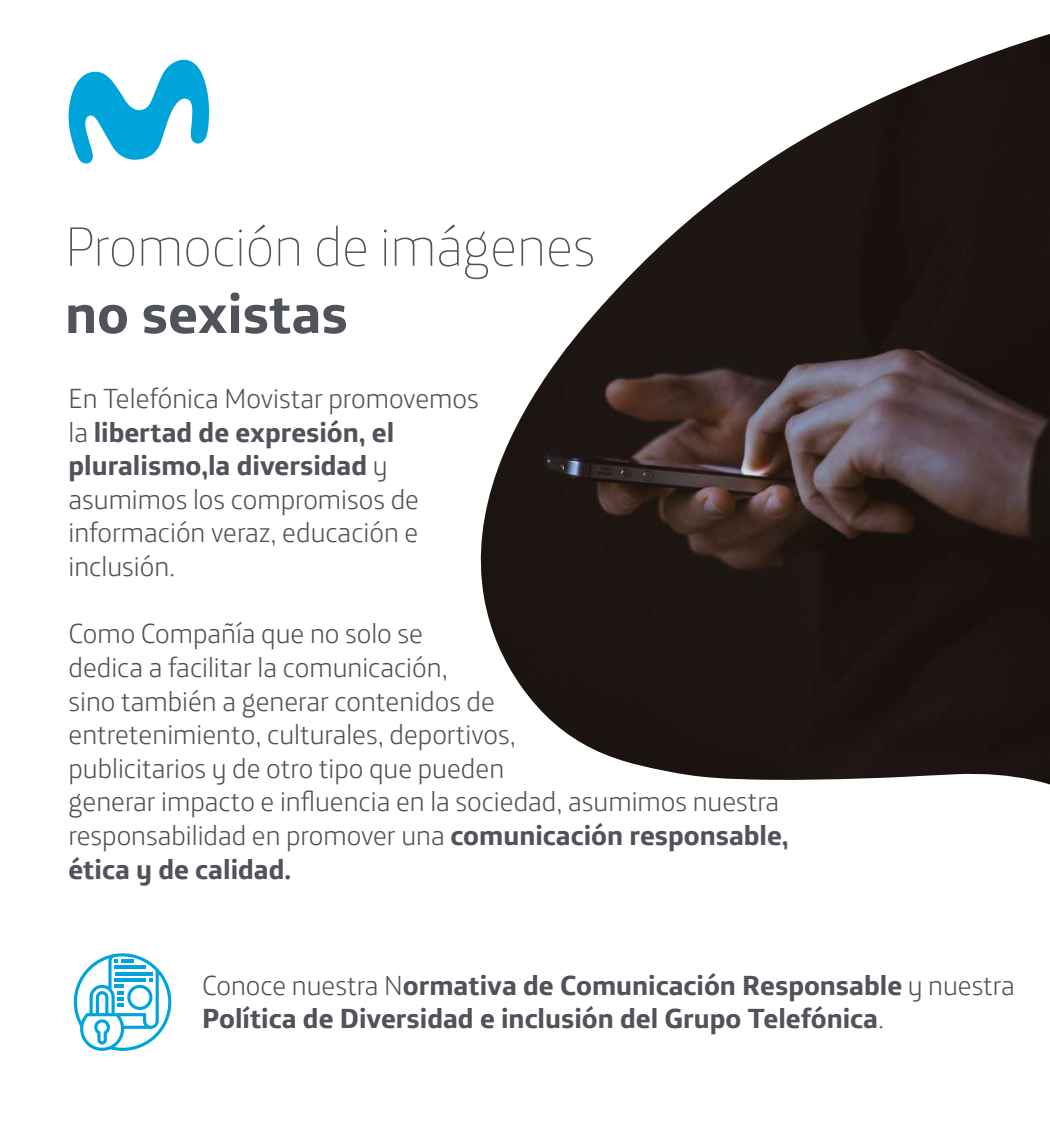
<style>
.page{position:relative;width:1050px;height:1136px;background:#fff}
.page>*{position:absolute;margin:0;border:0;box-sizing:border-box;transform-origin:0 0}
.t1{font:200 56px "Telefonica";color:#50535a}
.t2{font:700 56px "Telefonica";color:#50535a}
.t3{font:300 28px/33.6px "Telefonica";color:#50535a}
.t4{font:700 28px/33.6px "Telefonica";color:#50535a}
.s1{font-weight:700}
.s2{font-weight:300}
</style>
<div class="page">
<svg style="left:480px;top:34px;width:570px;height:751px;fill:#1e1613"></svg>
<svg style="left:68px;top:59px;width:141px;height:105px"></svg>
<svg style="left:74px;top:953px;width:97px;height:98px"></svg>
<h1 class="t1" style="left:65px;top:200px;width:531px">Promoción de imágenes</h1>
<h1 class="t2" style="left:65px;top:263px;width:284px">no sexistas</h1>
<p class="t3" style="left:69px;top:378px;width:412px">En Telefónica Movistar promovemos la <span class="s1">libertad de expresión, el pluralismo,la diversidad</span> y asumimos los compromisos de información veraz, educación e inclusión.</p>
<p class="t3" style="left:69px;top:613px;width:722px">Como Compañía que no solo se<br>dedica a facilitar la comunicación,<br>sino también a generar contenidos de<br>entretenimiento, culturales, deportivos,<br>publicitarios y de otro tipo que pueden<br>generar impacto e influencia en la sociedad, asumimos nuestra responsabilidad en promover una <span class="s1">comunicación responsable, ética y de calidad.</span></p>
<p class="t4" style="left:202px;top:965px;width:814px"><span class="s2">Conoce nuestra N</span>ormativa de Comunicación Responsable <span class="s2">y nuestra<br></span>Política de Diversidad e inclusión del Grupo Telefónica<span class="s2">.</span></p>
</div>
